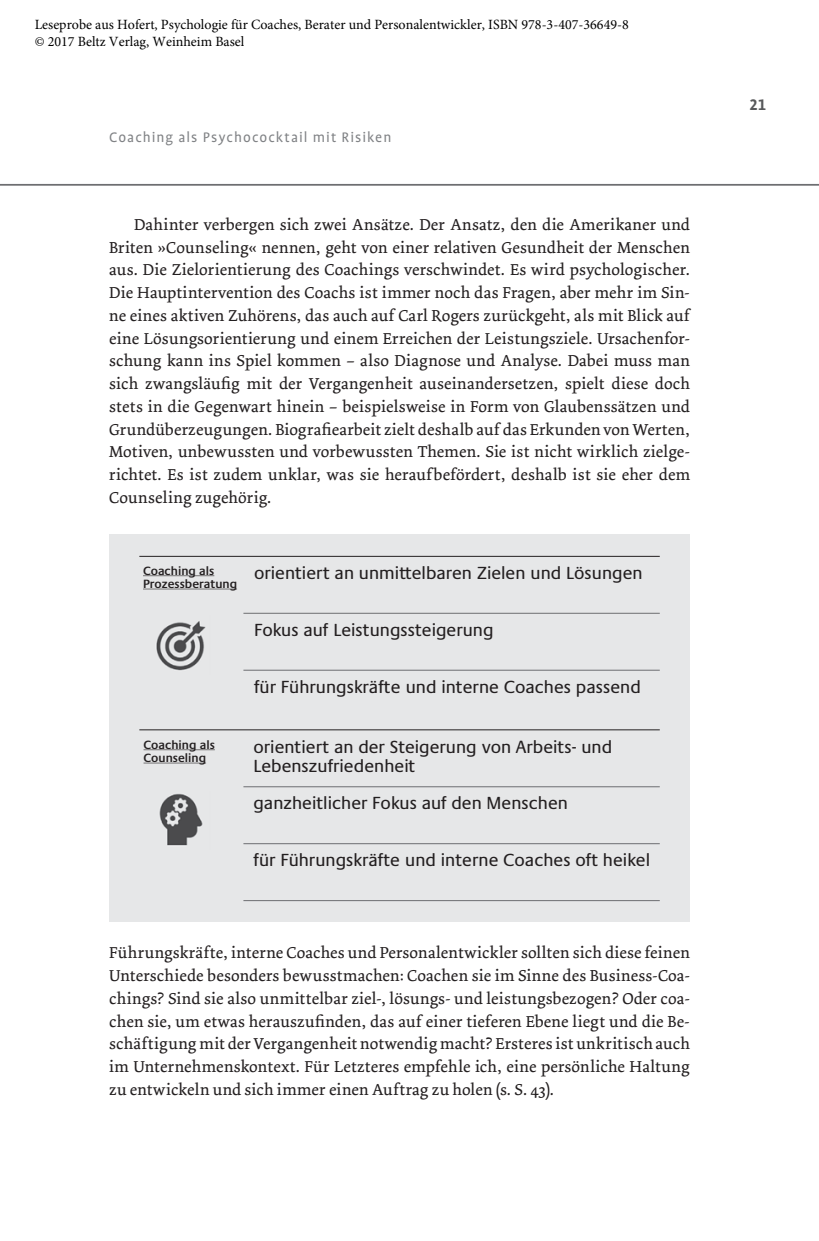
<style>
.page{position:relative;width:819px;height:1241px;background:#fff}
.page>*{position:absolute;margin:0;border:0;box-sizing:border-box;transform-origin:0 0}
.t1{font:17.85px/19.2px "Praxis Com";color:#231f20}
.t2{font:700 17.5px "Profile OT";color:#58595b}
.t3{font:16.62px/22.8px "Dolly";letter-spacing:.01em;color:#231f20;text-align:justify}
.t4{font:15.75px "Profile OT";letter-spacing:.065em;color:#808285}
.t5{font:14px/16.8px "Minion Pro";color:#000}
.t6{font:600 12.25px/13.1px "Praxis Com";color:#231f20}
</style>
<div class="page">
<hr style="left:0;top:184px;width:819px;height:2px;background:#6d6e71">
<div style="left:109px;top:535px;width:581px;height:386px;background:#e6e7e8"></div>
<hr style="left:139px;top:556px;width:520px;height:1px;background:#231f20">
<svg style="left:143px;top:575px;width:71px;height:1px"></svg>
<svg style="left:143px;top:588px;width:94px;height:1px"></svg>
<hr style="left:243px;top:612px;width:416px;height:1px;background:#6d6e71">
<hr style="left:243px;top:669px;width:416px;height:1px;background:#6d6e71">
<hr style="left:139px;top:729px;width:520px;height:1px;background:#231f20">
<svg style="left:143px;top:749px;width:72px;height:1px"></svg>
<svg style="left:143px;top:762px;width:63px;height:1px"></svg>
<hr style="left:243px;top:786px;width:416px;height:1px;background:#6d6e71">
<hr style="left:243px;top:843px;width:416px;height:1px;background:#6d6e71">
<hr style="left:243px;top:900px;width:416px;height:1px;background:#6d6e71">
<img style="left:156px;top:621px;width:50px;height:50px">
<img style="left:159px;top:794px;width:44px;height:52px">
<p class="t5" style="left:35px;top:16px;width:595px">Leseprobe aus Hofert, Psychologie für Coaches, Berater und Personalentwickler, ISBN 978-3-407-36649-8 © 2017 Beltz Verlag, Weinheim Basel</p>
<p class="t4" style="left:109px;top:129px;width:284px">Coaching als Psychococktail mit Risiken</p>
<p class="t3" style="left:109px;top:213px;width:582px;text-indent:25px">Dahinter verbergen sich zwei Ansätze. Der Ansatz, den die Amerikaner und Briten »Counseling« nennen, geht von einer relativen Gesundheit der Menschen aus. Die Zielorientierung des Coachings verschwindet. Es wird psychologischer.<br>Die Hauptintervention des Coachs ist immer noch das Fragen, aber mehr im Sin&shy;ne eines aktiven Zuhörens, das auch auf Carl Rogers zurückgeht, als mit Blick auf eine Lösungsorientierung und einem Erreichen der Leistungsziele. Ursachenfor&shy;schung kann ins Spiel kommen – also Diagnose und Analyse. Dabei muss man sich zwangsläufig mit der Vergangenheit auseinandersetzen, spielt diese doch stets in die Gegenwart hinein – beispielsweise in Form von Glaubenssätzen und Grundüberzeugungen. Biografiearbeit zielt deshalb auf das Erkunden von Werten, Motiven, unbewussten und vorbewussten Themen. Sie ist nicht wirklich zielge&shy;richtet. Es ist zudem unklar, was sie heraufbefördert, deshalb ist sie eher dem Counseling zugehörig.</p>
<p class="t6" style="left:143px;top:564px;width:96px">Coaching als<br>Prozessberatung</p>
<p class="t1" style="left:254px;top:563px;width:390px">orientiert an unmittelbaren Zielen und Lösungen</p>
<p class="t1" style="left:254px;top:620px;width:241px">Fokus auf Leistungssteigerung</p>
<p class="t1" style="left:254px;top:677px;width:388px">für Führungskräfte und interne Coaches passend</p>
<p class="t6" style="left:143px;top:737px;width:73px">Coaching als<br>Counseling</p>
<p class="t1" style="left:253px;top:736px;width:360px">orientiert an der Steigerung von Arbeits - und<br>Lebenszufriedenheit</p>
<p class="t1" style="left:253px;top:793px;width:316px">ganzheitlicher Fokus auf den Menschen</p>
<p class="t1" style="left:253px;top:850px;width:398px">für Führungskräfte und interne Coaches oft heikel</p>
<p class="t3" style="left:109px;top:941px;width:582px">Führungskräfte, interne Coaches und Personalentwickler sollten sich diese feinen Unterschiede besonders bewusstmachen: Coachen sie im Sinne des Business-Coa&shy;chings? Sind sie also unmittelbar ziel-, lösungs- und leistungsbezogen? Oder coa&shy;chen sie, um etwas herauszufinden, das auf einer tieferen Ebene liegt und die Be&shy;schäftigung mit der Vergangenheit notwendig macht? Ersteres ist unkritisch auch im Unternehmenskontext. Für Letzteres empfehle ich, eine persönliche Haltung zu entwickeln und sich immer einen Auftrag zu holen (s. S. 43).</p>
<p class="t2" style="left:749px;top:95px;width:18px">21</p>
</div>
